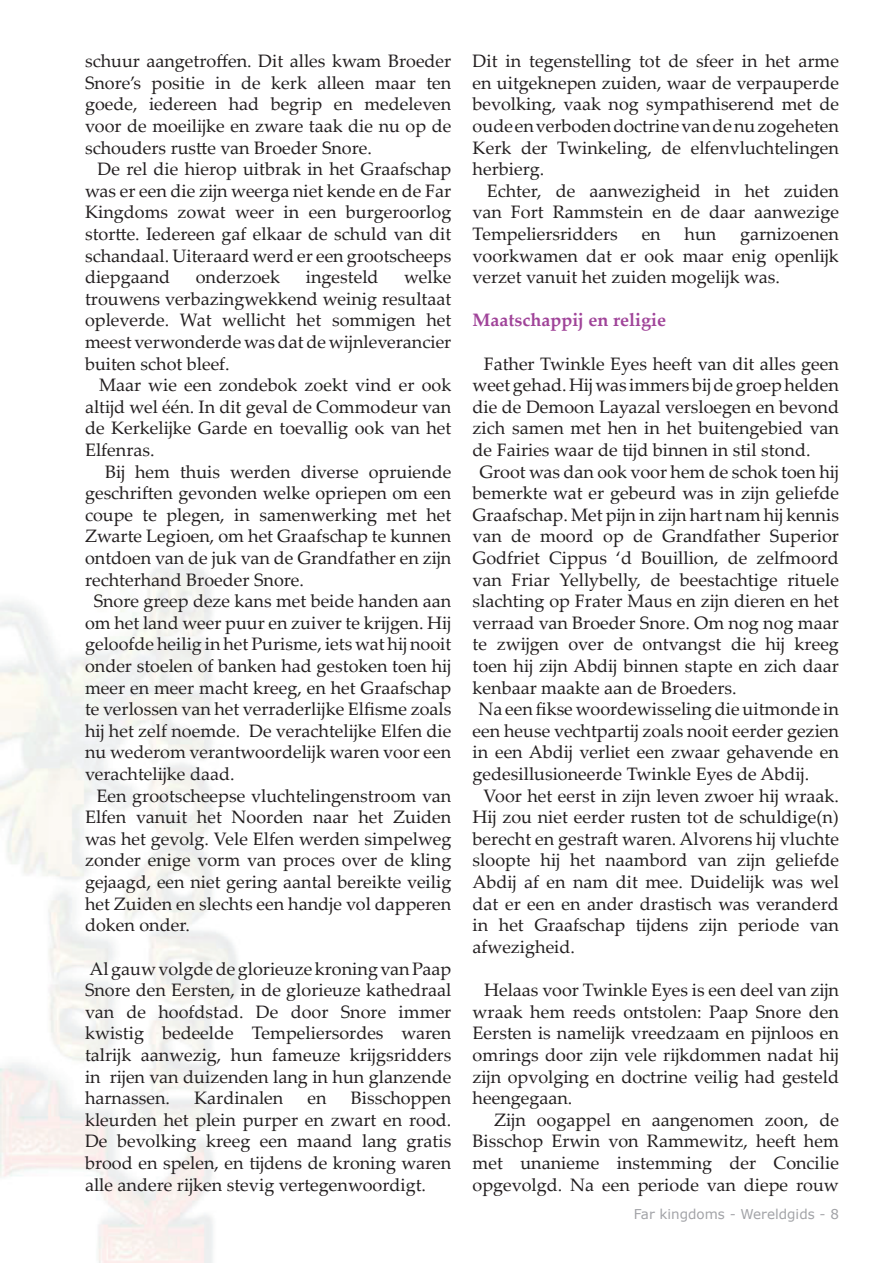
<style>
.page{position:relative;width:893px;height:1263px;background:#fff}
.page>*{position:absolute;margin:0;border:0;box-sizing:border-box;transform-origin:0 0}
.t1{font:18px/21.6px "Palatino Linotype";color:#231f20;text-align:justify}
.t2{font:700 18px "Palatino Linotype";color:#a04499}
.t3{font:13.5px "Verdana";color:#a2a3a7}
</style>
<div class="page">
<p class="t1" style="left:85px;top:50px;width:368px">schuur aangetroffen. Dit alles kwam Broeder Snore’s positie in de kerk alleen maar ten goede, iedereen had begrip en medeleven voor de moeilijke en zware taak die nu op de schouders rustte van Broeder Snore.</p>
<p class="t1" style="left:85px;top:158px;width:368px;text-indent:13px">De rel die hierop uitbrak in het Graafschap was er een die zijn weerga niet kende en de Far Kingdoms zowat weer in een burgeroorlog stortte. Iedereen gaf elkaar de schuld van dit schandaal. Uiteraard werd er een grootscheeps diepgaand</p>
<p class="t1" style="left:85px;top:266px;width:368px;text-indent:319px">welke trouwens verbazingwekkend weinig resultaat opleverde. Wat wellicht het sommigen het meest verwonderde was dat de wijnleverancier buiten schot bleef.</p>
<p class="t1" style="left:85px;top:374px;width:368px;text-indent:14px">Maar wie een zondebok zoekt vind er ook altijd wel één. In dit geval de Commodeur van de Kerkelijke Garde en toevallig ook van het Elfenras.</p>
<p class="t1" style="left:105px;top:460px;width:348px">Bij hem thuis werden diverse opruiende</p>
<p class="t1" style="left:85px;top:482px;width:368px">geschriften gevonden welke opriepen om een</p>
<p class="t1" style="left:85px;top:503px;width:368px">coupe te plegen, in samenwerking met het</p>
<p class="t1" style="left:85px;top:525px;width:368px">Zwarte Legioen, om het Graafschap te kunnen</p>
<p class="t1" style="left:85px;top:546px;width:368px">ontdoen van de juk van de Grandfather en zijn</p>
<p class="t1" style="left:85px;top:568px;width:221px">rechterhand Broeder Snore.</p>
<p class="t1" style="left:94px;top:590px;width:359px">Snore greep deze kans met beide handen aan</p>
<p class="t1" style="left:85px;top:611px;width:368px">om het land weer puur en zuiver te krijgen. Hij</p>
<p class="t1" style="left:85px;top:633px;width:368px">geloofde heilig in het Purisme, iets wat hij nooit</p>
<p class="t1" style="left:85px;top:654px;width:368px">onder stoelen of banken had gestoken toen hij</p>
<p class="t1" style="left:85px;top:676px;width:368px">meer en meer macht kreeg, en het Graafschap</p>
<p class="t1" style="left:85px;top:698px;width:368px">te verlossen van het verraderlijke Elfisme zoals</p>
<p class="t1" style="left:85px;top:719px;width:368px">hij het zelf noemde. De verachtelijke Elfen die</p>
<p class="t1" style="left:85px;top:741px;width:368px">nu wederom verantwoordelijk waren voor een</p>
<p class="t1" style="left:85px;top:762px;width:151px">verachtelijke daad.</p>
<p class="t1" style="left:96px;top:784px;width:356px">Een grootscheepse vluchtelingenstroom van</p>
<p class="t1" style="left:85px;top:806px;width:368px">Elfen vanuit het Noorden naar het Zuiden</p>
<p class="t1" style="left:85px;top:827px;width:368px">was het gevolg. Vele Elfen werden simpelweg</p>
<p class="t1" style="left:85px;top:849px;width:368px">zonder enige vorm van proces over de kling</p>
<p class="t1" style="left:85px;top:870px;width:368px">gejaagd, een niet gering aantal bereikte veilig</p>
<p class="t1" style="left:85px;top:892px;width:368px">het Zuiden en slechts een handje vol dapperen</p>
<p class="t1" style="left:85px;top:914px;width:106px">doken onder.</p>
<p class="t1" style="left:85px;top:957px;width:368px">Al gauw volgde de glorieuze kroning van Paap Snore den Eersten, in de glorieuze kathedraal van de hoofdstad. De door Snore immer kwistig bedeelde Tempeliersordes waren talrijk aanwezig, hun fameuze krijgsridders in rijen van duizenden lang in hun glanzende harnassen.</p>
<p class="t1" style="left:196px;top:266px;width:86px">onderzoek</p>
<p class="t1" style="left:306px;top:266px;width:74px">ingesteld</p>
<p class="t1" style="left:85px;top:1086px;width:368px;text-indent:266px">Bisschoppen kleurden het plein purper en zwart en rood.<br>De bevolking kreeg een maand lang gratis brood en spelen, en tijdens de kroning waren alle andere rijken stevig vertegenwoordigt.</p>
<p class="t1" style="left:194px;top:1086px;width:91px">Kardinalen</p>
<p class="t1" style="left:308px;top:1086px;width:21px">en</p>
<p class="t1" style="left:473px;top:50px;width:368px">Dit in tegenstelling tot de sfeer in het arme en uitgeknepen zuiden, waar de verpauperde bevolking, vaak nog sympathiserend met de oude en verboden doctrine van de nu zogeheten Kerk der Twinkeling, de elfenvluchtelingen herbierg.</p>
<p class="t1" style="left:473px;top:179px;width:368px;text-indent:14px">Echter, de aanwezigheid in het zuiden van Fort Rammstein en de daar aanwezige Tempeliersridders</p>
<p class="t1" style="left:642px;top:222px;width:21px">en</p>
<p class="t1" style="left:684px;top:222px;width:33px">hun</p>
<p class="t1" style="left:473px;top:222px;width:368px;text-indent:267px">garnizoenen voorkwamen dat er ook maar enig openlijk verzet vanuit het zuiden mogelijk was.</p>
<p class="t2" style="left:473px;top:307px;width:195px">Maatschappij en religie</p>
<p class="t1" style="left:484px;top:352px;width:357px">Father Twinkle Eyes heeft van dit alles geen</p>
<p class="t1" style="left:473px;top:374px;width:368px">weet gehad. Hij was immers bij de groep helden</p>
<p class="t1" style="left:473px;top:395px;width:368px">die de Demoon Layazal versloegen en bevond</p>
<p class="t1" style="left:473px;top:417px;width:368px">zich samen met hen in het buitengebied van</p>
<p class="t1" style="left:473px;top:438px;width:339px">de Fairies waar de tijd binnen in stil stond.</p>
<p class="t1" style="left:479px;top:460px;width:361px">Groot was dan ook voor hem de schok toen hij</p>
<p class="t1" style="left:473px;top:482px;width:368px">bemerkte wat er gebeurd was in zijn geliefde</p>
<p class="t1" style="left:473px;top:503px;width:368px">Graafschap. Met pijn in zijn hart nam hij kennis</p>
<p class="t1" style="left:473px;top:525px;width:368px">van de moord op de Grandfather Superior</p>
<p class="t1" style="left:473px;top:546px;width:368px">Godfriet Cippus ‘d Bouillion, de zelfmoord</p>
<p class="t1" style="left:473px;top:568px;width:368px">van Friar Yellybelly, de beestachtige rituele</p>
<p class="t1" style="left:473px;top:590px;width:368px">slachting op Frater Maus en zijn dieren en het</p>
<p class="t1" style="left:473px;top:611px;width:368px">verraad van Broeder Snore. Om nog nog maar</p>
<p class="t1" style="left:473px;top:633px;width:368px">te zwijgen over de ontvangst die hij kreeg</p>
<p class="t1" style="left:473px;top:654px;width:368px">toen hij zijn Abdij binnen stapte en zich daar</p>
<p class="t1" style="left:473px;top:676px;width:266px">kenbaar maakte aan de Broeders.</p>
<p class="t1" style="left:478px;top:698px;width:362px">Na een fikse woordewisseling die uitmonde in</p>
<p class="t1" style="left:473px;top:719px;width:368px">een heuse vechtpartij zoals nooit eerder gezien</p>
<p class="t1" style="left:473px;top:741px;width:368px">in een Abdij verliet een zwaar gehavende en</p>
<p class="t1" style="left:473px;top:762px;width:338px">gedesillusioneerde Twinkle Eyes de Abdij.</p>
<p class="t1" style="left:483px;top:784px;width:357px">Voor het eerst in zijn leven zwoer hij wraak.</p>
<p class="t1" style="left:473px;top:806px;width:368px">Hij zou niet eerder rusten tot de schuldige(n)</p>
<p class="t1" style="left:473px;top:827px;width:368px">berecht en gestraft waren. Alvorens hij vluchte</p>
<p class="t1" style="left:473px;top:849px;width:368px">sloopte hij het naambord van zijn geliefde</p>
<p class="t1" style="left:473px;top:870px;width:368px">Abdij af en nam dit mee. Duidelijk was wel</p>
<p class="t1" style="left:473px;top:892px;width:368px">dat er een en ander drastisch was veranderd</p>
<p class="t1" style="left:473px;top:914px;width:368px">in het Graafschap tijdens zijn periode van</p>
<p class="t1" style="left:473px;top:935px;width:104px">afwezigheid.</p>
<p class="t1" style="left:473px;top:978px;width:368px;text-indent:11px">Helaas voor Twinkle Eyes is een deel van zijn wraak hem reeds ontstolen: Paap Snore den Eersten is namelijk vreedzaam en pijnloos en omrings door zijn vele rijkdommen nadat hij zijn opvolging en doctrine veilig had gesteld heengegaan.</p>
<p class="t1" style="left:473px;top:1108px;width:368px;text-indent:22px">Zijn oogappel en aangenomen zoon, de Bisschop Erwin von Rammewitz, heeft hem met unanieme instemming der Concilie opgevolgd. Na een periode van diepe rouw</p>
<p class="t3" style="left:634px;top:1206px;width:193px">Far kingdoms - Wereldgids -</p>
</div>
